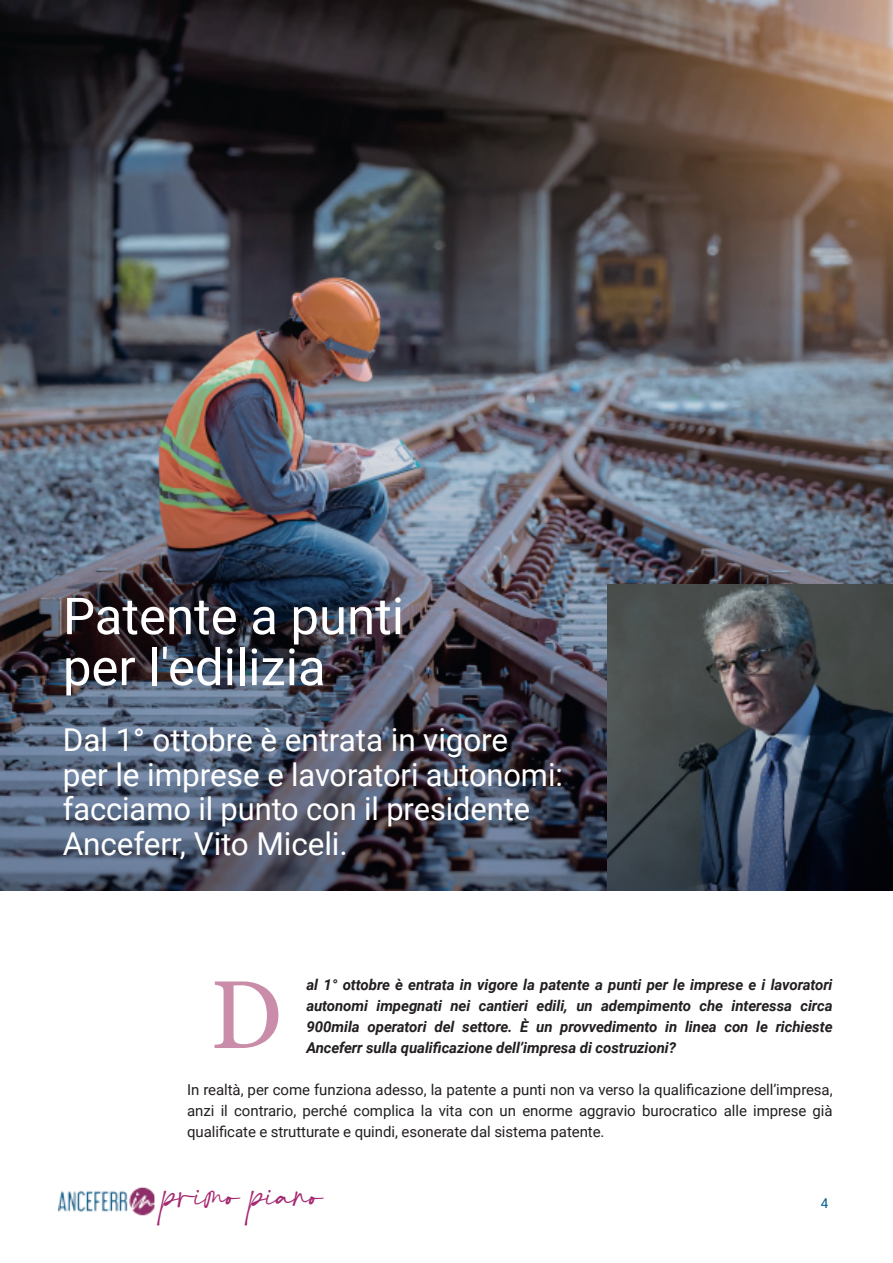
<style>
.page{position:relative;width:893px;height:1263px;background:#fff}
.page>*{position:absolute;margin:0;border:0;box-sizing:border-box;transform-origin:0 0}
.t1{font:96px "Georgia";color:#c98daa}
.t2{font:51px/51px "Roboto";color:#fff}
.t3{font:46.5px "Charlotte";color:#a52771}
.t4{font:31.5px/34.5px "Roboto";letter-spacing:-.005em;color:#fff}
.t5{font:italic 700 15px/21px "Roboto";letter-spacing:-.005em;color:#231f20;text-align:justify}
.t6{font:15px/21px "Roboto";letter-spacing:-.005em;color:#231f20;text-align:justify}
.t7{font:13.5px "Roboto";color:#015c8d}
</style>
<div class="page">
<img style="left:0;top:0;width:892px;height:891px">
<img style="left:58px;top:1187px;width:97px;height:29px">
<img style="left:607px;top:584px;width:286px;height:307px">
<h2 class="t2" style="left:63px;top:591px;width:343px">Patente a punti per l'edilizia</h2>
<h3 class="t4" style="left:63px;top:723px;width:501px">Dal 1° ottobre è entrata in vigore<br>per le imprese e lavoratori autonomi: facciamo il punto con il presidente<br>Anceferr, Vito Miceli.</h3>
<p class="t5" style="left:306px;top:975px;width:528px">al 1° ottobre è entrata in vigore la patente a punti per le imprese e i lavoratori autonomi impegnati nei cantieri edili, un adempimento che interessa circa 900mila operatori del settore. È un provvedimento in linea con le richieste Anceferr sulla qualificazione dell’impresa di costruzioni?</p>
<p class="t6" style="left:187px;top:1080px;width:647px">In realtà, per come funziona adesso, la patente a punti non va verso la qualificazione dell’impresa, anzi il contrario, perché complica la vita con un enorme aggravio burocratico alle imprese già qualificate e strutturate e quindi, esonerate dal sistema patente.</p>
<h1 class="t1" style="left:210px;top:960px;width:73px">D</h1>
<h3 class="t3" style="left:163px;top:1168px;width:161px">primo piano</h3>
<p class="t7" style="left:821px;top:1196px;width:9px">4</p>
</div>
